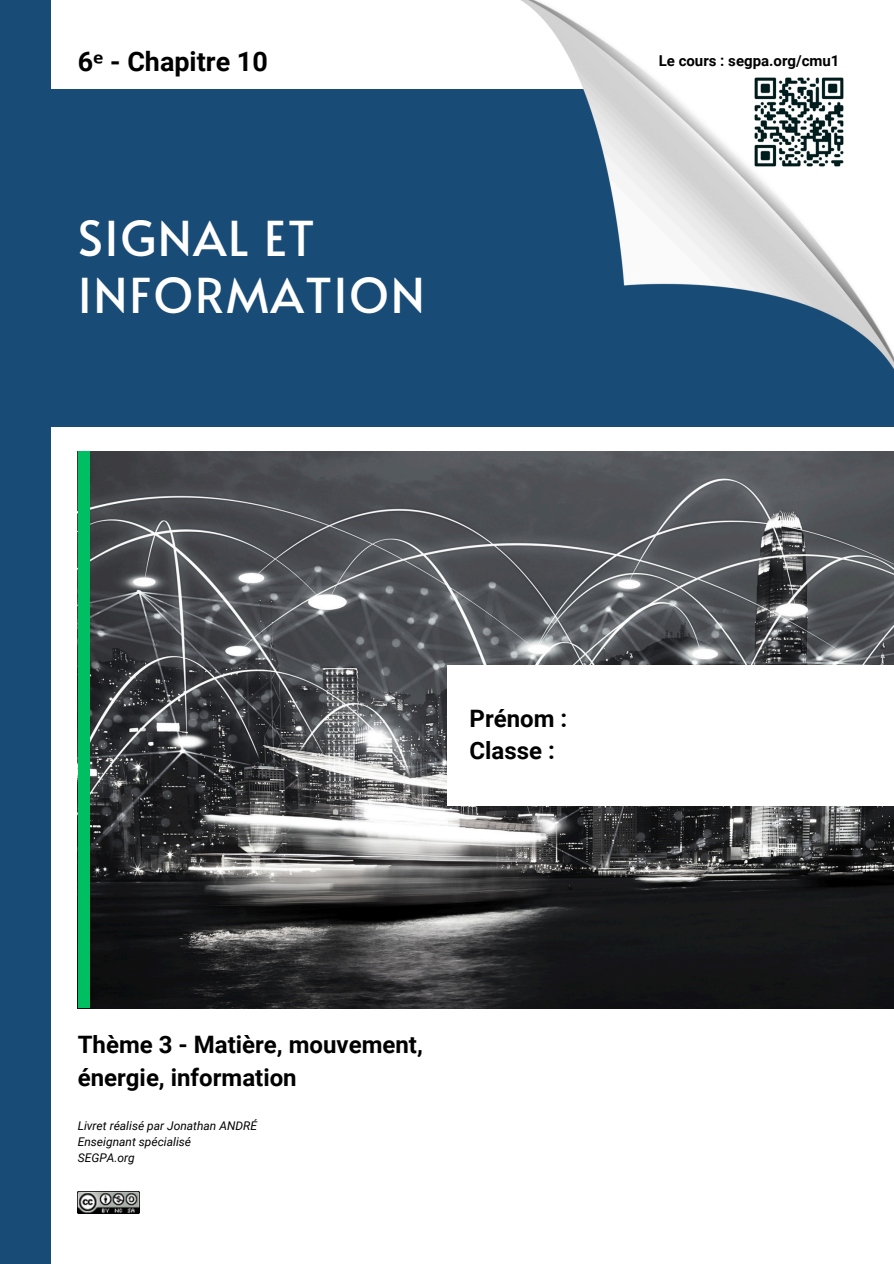
<style>
.page{position:relative;width:894px;height:1264px;background:#fff}
.page>*{position:absolute;margin:0;border:0;box-sizing:border-box;transform-origin:0 0}
.t1{font:48px/57.3px "Alata";letter-spacing:.035em;color:#fff}
.t2{font:700 26.85px "Roboto";color:#000}
.t3{font:700 24px/32.7px "Roboto";color:#000}
.t4{font:700 15px "Roboto";color:#000}
.t5{font:italic 12px "Roboto";color:#000}
.s1{font-family:"Noto Sans"}
</style>
<div class="page">
<img style="left:89px;top:451px;width:804px;height:557px">
<div style="left:0;top:89px;width:893px;height:338px;background:#184b75"></div>
<div style="left:0;top:0;width:51px;height:1263px;background:#184b75"></div>
<img style="left:78px;top:1191px;width:62px;height:22px">
<img style="left:521px;top:0;width:372px;height:368px">
<img style="left:754px;top:77px;width:89px;height:89px">
<div style="left:78px;top:451px;width:11px;height:557px;background:#00bf63"></div>
<div style="left:447px;top:665px;width:446px;height:141px;background:#fff"></div>
<h4 class="t2" style="left:78px;top:46px;width:191px">6<span class="s1">ᵉ</span> - Chapitre 10</h4>
<p class="t4" style="left:658px;top:52px;width:182px">Le cours : segpa.org/cmu1</p>
<p class="t1" style="left:78px;top:207px;width:348px">SIGNAL ET<br>INFORMATION</p>
<h3 class="t3" style="left:469px;top:702px;width:99px">Prénom :<br>Classe :</h3>
<p class="t3" style="left:78px;top:1028px;width:346px">Thème 3 - Matière, mouvement, énergie, information</p>
<h2 class="t5" style="left:78px;top:1118px;width:181px">Livret réalisé par Jonathan ANDRÉ</h2>
<h1 class="t5" style="left:78px;top:1134px;width:115px">Enseignant spécialisé</h1>
<p class="t5" style="left:78px;top:1150px;width:59px">SEGPA.org</p>
</div>
